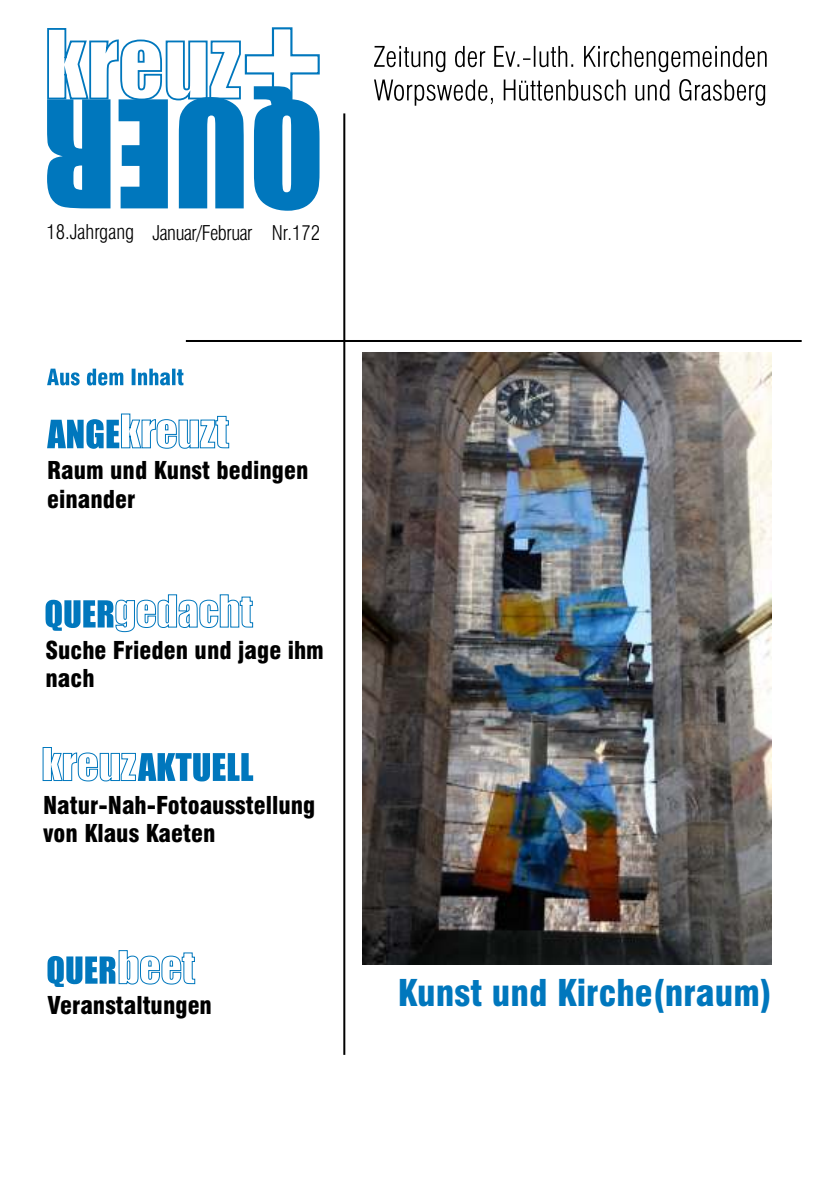
<style>
.page{position:relative;width:840px;height:1191px;background:#fff}
.page>*{position:absolute;margin:0;border:0;box-sizing:border-box;transform-origin:0 0}
.t1{font:900 condensed 36px "Swiss 721 BT";color:#0077bd}
.t2{font:900 condensed 24px/28.8px "Swiss 721 BT";color:#000}
.t3{font:300 condensed 20px "Swiss 721 BT";letter-spacing:-.025em;color:#000}
</style>
<div class="page">
<svg style="left:47px;top:950px;width:149px;height:37px"></svg>
<svg style="left:42px;top:747px;width:211px;height:35px"></svg>
<svg style="left:45px;top:594px;width:208px;height:38px"></svg>
<svg style="left:47px;top:413px;width:182px;height:36px"></svg>
<img style="left:363px;top:352px;width:408px;height:612px">
<hr style="left:186px;top:340px;width:615px;height:2px;background:#000">
<hr style="left:343px;top:113px;width:2px;height:941px;background:#000">
<svg style="left:374px;top:46px;width:392px;height:60px"></svg>
<svg style="left:47px;top:369px;width:136px;height:16px"></svg>
<svg style="left:47px;top:27px;width:273px;height:184px"></svg>
<p class="t3" style="left:46px;top:224px;width:275px">18.Jahrgang Januar/Februar Nr.172</p>
<p class="t2" style="left:47px;top:458px;width:263px">Raum und Kunst bedingen einander</p>
<p class="t2" style="left:45px;top:638px;width:280px">Suche Frieden und jage ihm nach</p>
<p class="t2" style="left:43px;top:793px;width:274px">Natur-Nah-Fotoausstellung von Klaus Kaeten</p>
<p class="t2" style="left:47px;top:993px;width:166px">Veranstaltungen</p>
<h1 class="t1" style="left:397px;top:979px;width:375px">Kunst und Kirche(nraum)</h1>
</div>
